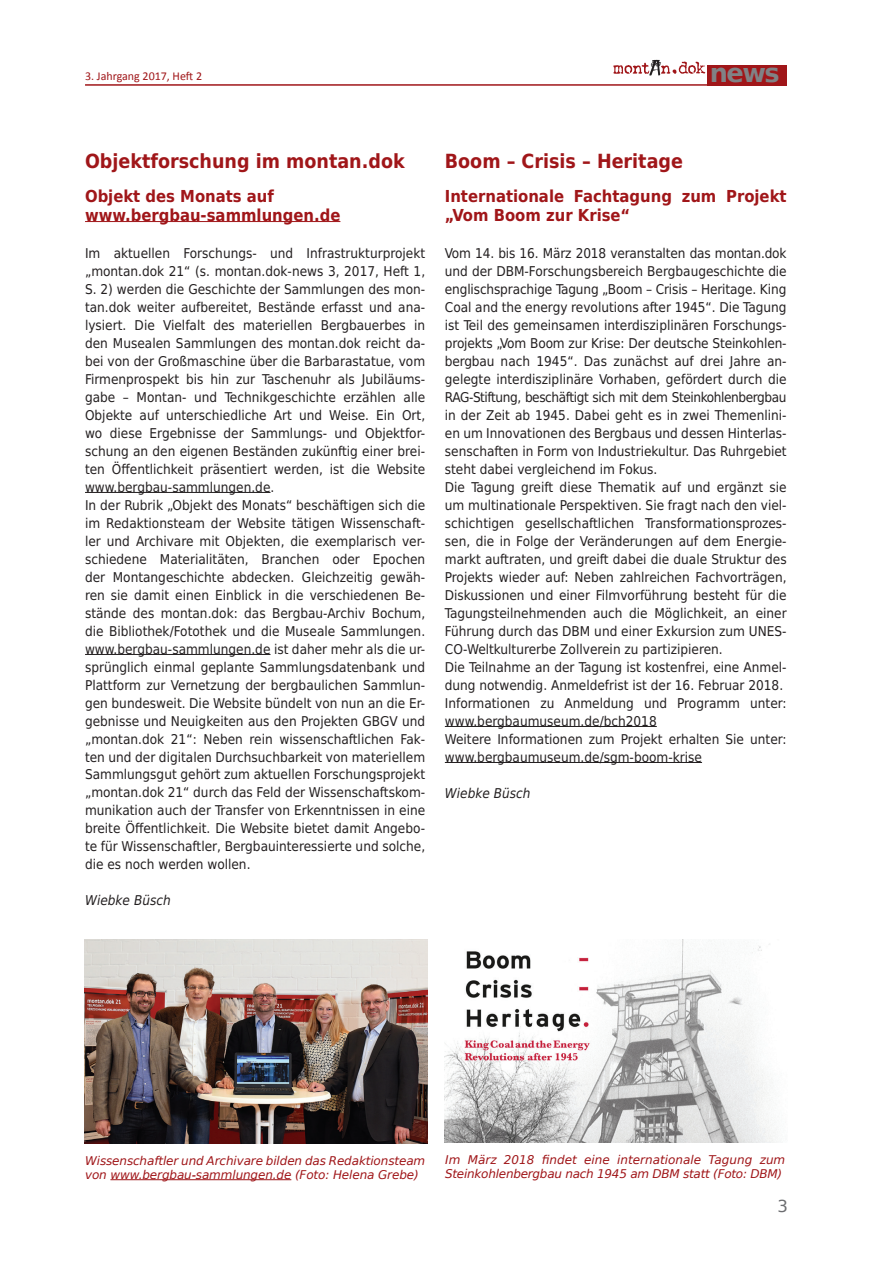
<style>
.page{position:relative;width:893px;height:1263px;background:#fff}
.page>*{position:absolute;margin:0;border:0;box-sizing:border-box;transform-origin:0 0}
.t1{font:700 25.65px "DejaVu Sans";color:#808285}
.t2{font:700 19.5px "DejaVu Sans Condensed";color:#a01619}
.t3{font:700 16.5px/19px "DejaVu Sans Condensed";color:#a01619}
.t4{font:16.5px "DejaVu Sans";color:#6c6d70}
.t5{font:13.5px/18px "DejaVu Sans Condensed";color:#231f20}
.t6{font:italic 13.5px "DejaVu Sans Condensed";color:#231f20}
.t7{font:italic 12px/13.8px "DejaVu Sans";letter-spacing:-.01em;color:#a01619}
.t8{font:12px "Calibri";color:#a01619}
</style>
<div class="page">
<img style="left:649px;top:59px;width:12px;height:17px">
<svg style="left:613px;top:62px;width:92px;height:12px"></svg>
<div style="left:708px;top:65px;width:79px;height:21px;background:#a01619"></div>
<hr style="left:85px;top:84px;width:623px;height:2px;background:#a01619">
<hr style="left:85px;top:221px;width:255px;height:1px;background:#a01619">
<hr style="left:85px;top:492px;width:185px;height:1px;background:#231f20">
<hr style="left:85px;top:654px;width:185px;height:1px;background:#231f20">
<hr style="left:445px;top:726px;width:212px;height:1px;background:#231f20">
<hr style="left:445px;top:762px;width:257px;height:1px;background:#231f20">
<img style="left:85px;top:939px;width:342px;height:204px">
<hr style="left:110px;top:1179px;width:181px;height:1px;background:#a01619">
<img style="left:445px;top:939px;width:332px;height:203px">
<p class="t8" style="left:85px;top:68px;width:119px">3. Jahrgang 2017, Heft 2</p>
<h1 class="t1" style="left:710px;top:52px;width:71px">news</h1>
<h2 class="t2" style="left:85px;top:145px;width:321px">Objektforschung im montan.dok</h2>
<p class="t3" style="left:85px;top:186px;width:257px">Objekt des Monats auf www.bergbau-sammlungen.de</p>
<p class="t5" style="left:85px;top:243px;width:342px">Im aktuellen Forschungs- und Infrastrukturprojekt „montan.dok 21“ (s. montan.dok-news 3, 2017, Heft 1, S. 2) werden die Geschichte der Sammlungen des mon&shy;tan.dok weiter aufbereitet, Bestände erfasst und ana&shy;lysiert. Die Vielfalt des materiellen Bergbauerbes in den Musealen Sammlungen des montan.dok reicht da&shy;bei von der Großmaschine über die Barbarastatue, vom Firmenprospekt bis hin zur Taschenuhr als Jubiläums&shy;gabe – Montan- und Technikgeschichte erzählen alle Objekte auf unterschiedliche Art und Weise. Ein Ort, wo diese Ergebnisse der Sammlungs- und Objektfor&shy;schung an den eigenen Beständen zukünftig einer brei&shy;ten Öffentlichkeit präsentiert werden, ist die Website www.bergbau-sammlungen.de.<br>In der Rubrik „Objekt des Monats“ beschäftigen sich die im Redaktionsteam der Website tätigen Wissenschaft&shy;ler und Archivare mit Objekten, die exemplarisch ver&shy;schiedene Materialitäten, Branchen oder Epochen der Montangeschichte abdecken. Gleichzeitig gewäh&shy;ren sie damit einen Einblick in die verschiedenen Be&shy;stände des montan.dok: das Bergbau-Archiv Bochum, die Bibliothek/Fotothek und die Museale Sammlungen. www.bergbau-sammlungen.de ist daher mehr als die ur&shy;sprünglich einmal geplante Sammlungsdatenbank und Plattform zur Vernetzung der bergbaulichen Sammlun&shy;gen bundesweit. Die Website bündelt von nun an die Er&shy;gebnisse und Neuigkeiten aus den Projekten GBGV und „montan.dok 21“: Neben rein wissenschaftlichen Fak&shy;ten und der digitalen Durchsuchbarkeit von materiellem Sammlungsgut gehört zum aktuellen Forschungsprojekt „montan.dok 21“ durch das Feld der Wissenschaftskom&shy;munikation auch der Transfer von Erkenntnissen in eine breite Öffentlichkeit. Die Website bietet damit Angebo&shy;te für Wissenschaftler, Bergbauinteressierte und solche, die es noch werden wollen.</p>
<p class="t6" style="left:85px;top:891px;width:87px">Wiebke Büsch</p>
<h2 class="t2" style="left:445px;top:145px;width:240px">Boom – Crisis – Heritage</h2>
<p class="t3" style="left:445px;top:186px;width:343px">Internationale Fachtagung zum Projekt „Vom Boom zur Krise“</p>
<p class="t5" style="left:445px;top:243px;width:343px">Vom 14. bis 16. März 2018 veranstalten das montan.dok und der DBM-Forschungsbereich Bergbaugeschichte die englischsprachige Tagung „Boom – Crisis – Heritage. King Coal and the energy revolutions after 1945“. Die Tagung ist Teil des gemeinsamen interdisziplinären Forschungs&shy;projekts „Vom Boom zur Krise: Der deutsche Steinkohlen&shy;bergbau nach 1945“. Das zunächst auf drei Jahre an&shy;gelegte interdisziplinäre Vorhaben, gefördert durch die RAG-Stiftung, beschäftigt sich mit dem Steinkohlenbergbau in der Zeit ab 1945. Dabei geht es in zwei Themenlini&shy;en um Innovationen des Bergbaus und dessen Hinterlas&shy;senschaften in Form von Industriekultur. Das Ruhrgebiet steht dabei vergleichend im Fokus.<br>Die Tagung greift diese Thematik auf und ergänzt sie um multinationale Perspektiven. Sie fragt nach den viel&shy;schichtigen gesellschaftlichen Transformationsprozes&shy;sen, die in Folge der Veränderungen auf dem Energie&shy;markt auftraten, und greift dabei die duale Struktur des Projekts wieder auf: Neben zahlreichen Fachvorträgen, Diskussionen und einer Filmvorführung besteht für die Tagungsteilnehmenden auch die Möglichkeit, an einer Führung durch das DBM und einer Exkursion zum UNES-CO-Weltkulturerbe Zollverein zu partizipieren.<br>Die Teilnahme an der Tagung ist kostenfrei, eine Anmel&shy;dung notwendig. Anmeldefrist ist der 16. Februar 2018.<br>Informationen zu Anmeldung und Programm unter: www.bergbaumuseum.de/bch2018<br>Weitere Informationen zum Projekt erhalten Sie unter: www.bergbaumuseum.de/sgm-boom-krise</p>
<p class="t6" style="left:445px;top:783px;width:87px">Wiebke Büsch</p>
<p class="t7" style="left:85px;top:1154px;width:342px">Wissenschaftler und Archivare bilden das Redaktionsteam von www.bergbau-sammlungen.de (Foto: Helena Grebe)</p>
<p class="t7" style="left:445px;top:1153px;width:342px">Im März 2018 findet eine internationale Tagung zum<br>Steinkohlenbergbau nach 1945 am DBM statt (Foto: DBM)</p>
<p class="t4" style="left:778px;top:1191px;width:12px">3</p>
</div>
